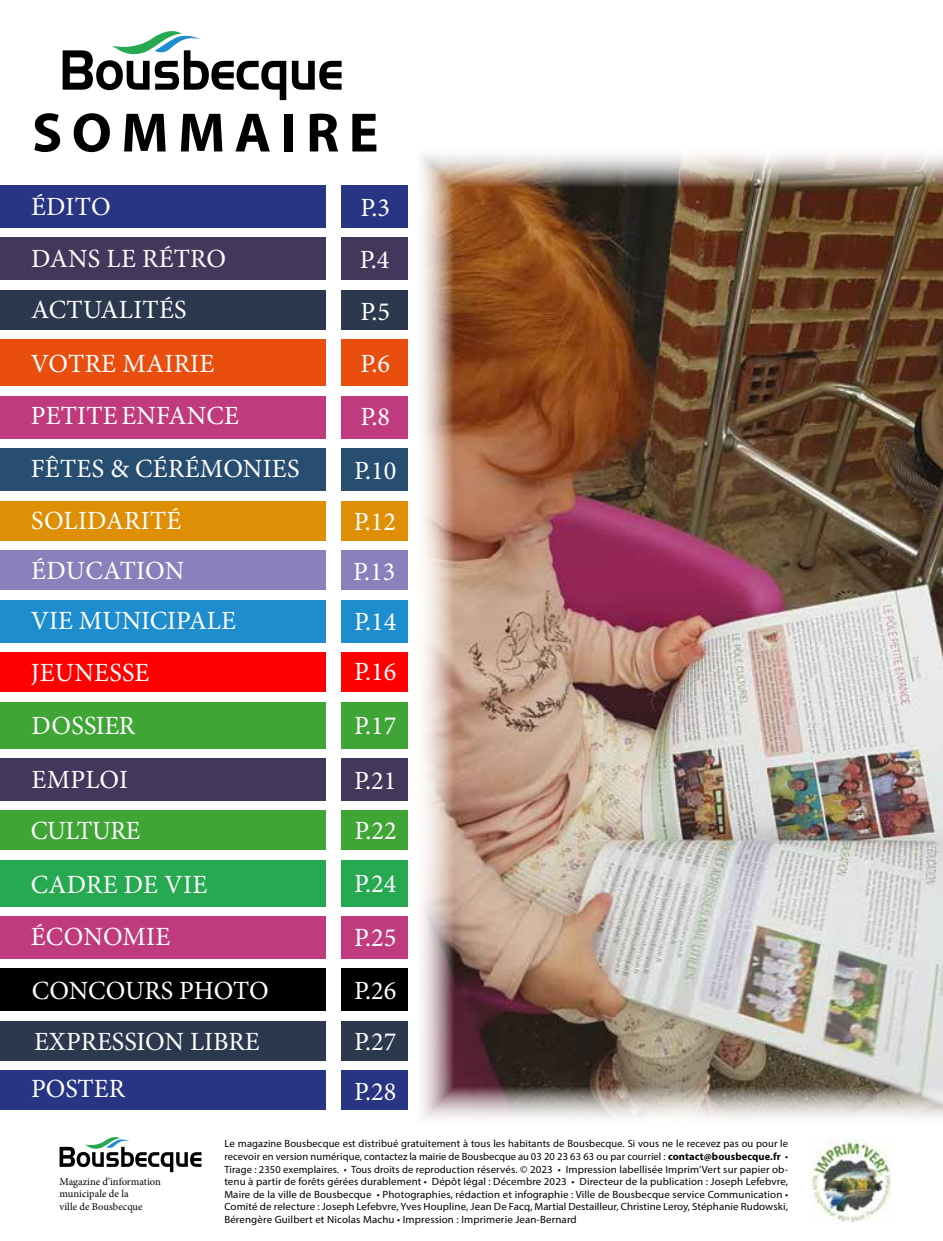
<style>
.page{position:relative;width:943px;height:1241px;background:#fff}
.page>*{position:absolute;margin:0;border:0;box-sizing:border-box;transform-origin:0 0}
.t1{font:700 55.82px "Myriad Pro";letter-spacing:.17em;color:#000}
.t2{font:26.25px "Minion Pro";color:#fff}
.t3{font:26.25px "Minion Pro";letter-spacing:-.02em;color:#fff}
.t4{font:10.5px/12.6px "Myriad Pro";letter-spacing:.01em;color:#000;text-align:justify;scale:1.04 1}
.t5{font:10.5px/12.6px "Minion Pro";color:#000}
.s1{font-weight:700}
</style>
<div class="page">
<div style="left:0;top:810px;width:407px;height:40px;background:#3fa535"></div>
<img style="left:421px;top:155px;width:522px;height:963px">
<img style="left:809px;top:1139px;width:82px;height:83px">
<svg style="left:60px;top:1137px;width:141px;height:34px"></svg>
<div style="left:0;top:968px;width:407px;height:42px;background:#000"></div>
<div style="left:0;top:185px;width:407px;height:43px;background:#283583"></div>
<div style="left:0;top:1020px;width:407px;height:40px;background:#2b384d"></div>
<div style="left:0;top:1070px;width:407px;height:39px;background:#283583"></div>
<div style="left:0;top:916px;width:407px;height:42px;background:#c03b7d"></div>
<div style="left:0;top:396px;width:407px;height:42px;background:#c03b7d"></div>
<div style="left:0;top:448px;width:407px;height:43px;background:#274d70"></div>
<div style="left:0;top:758px;width:407px;height:42px;background:#43375c"></div>
<div style="left:0;top:652px;width:407px;height:39px;background:#f00"></div>
<div style="left:0;top:550px;width:407px;height:39px;background:#8881bc"></div>
<div style="left:0;top:500px;width:407px;height:40px;background:#de8f06"></div>
<div style="left:0;top:290px;width:407px;height:40px;background:#2b384d"></div>
<div style="left:0;top:599px;width:407px;height:43px;background:#1e8dce"></div>
<div style="left:0;top:860px;width:407px;height:46px;background:#27a951"></div>
<div style="left:0;top:339px;width:407px;height:47px;background:#e94e0f"></div>
<div style="left:0;top:701px;width:407px;height:47px;background:#3fa535"></div>
<div style="left:0;top:238px;width:407px;height:42px;background:#43375b"></div>
<div style="left:326px;top:159px;width:15px;height:954px;background:#fff"></div>
<svg style="left:63px;top:31px;width:223px;height:69px"></svg>
<svg style="left:292px;top:61px;width:49px;height:29px"></svg>
<h1 class="t1" style="left:32px;top:96px;width:348px">SOMMAIRE</h1>
<h2 class="t2" style="left:31px;top:188px;width:81px">ÉDITO</h2>
<h2 class="t2" style="left:360px;top:190px;width:31px">P.3</h2>
<h2 class="t2" style="left:31px;top:241px;width:197px">DANS LE RÉTRO</h2>
<h2 class="t2" style="left:360px;top:242px;width:31px">P.4</h2>
<h2 class="t2" style="left:31px;top:292px;width:157px">ACTUALITÉS</h2>
<h2 class="t2" style="left:360px;top:293px;width:31px">P.5</h2>
<h2 class="t2" style="left:31px;top:346px;width:185px">VOTRE MAIRIE</h2>
<h2 class="t2" style="left:360px;top:346px;width:31px">P.6</h2>
<h2 class="t2" style="left:31px;top:398px;width:210px">PETITE ENFANCE</h2>
<h2 class="t2" style="left:360px;top:398px;width:31px">P.8</h2>
<h2 class="t2" style="left:31px;top:451px;width:270px">FÊTES &amp; CÉRÉMONIES</h2>
<h2 class="t2" style="left:354px;top:453px;width:44px">P.10</h2>
<h2 class="t2" style="left:31px;top:503px;width:152px">SOLIDARITÉ</h2>
<h2 class="t2" style="left:353px;top:504px;width:44px">P.12</h2>
<h2 class="t2" style="left:31px;top:553px;width:154px">ÉDUCATION</h2>
<h2 class="t2" style="left:353px;top:553px;width:44px">P.13</h2>
<h2 class="t2" style="left:31px;top:603px;width:207px">VIE MUNICIPALE</h2>
<h2 class="t2" style="left:354px;top:604px;width:44px">P.14</h2>
<h2 class="t2" style="left:31px;top:655px;width:120px">JEUNESSE</h2>
<h2 class="t2" style="left:354px;top:653px;width:44px">P.16</h2>
<h2 class="t2" style="left:31px;top:708px;width:105px">DOSSIER</h2>
<h2 class="t2" style="left:354px;top:707px;width:44px">P.17</h2>
<h2 class="t2" style="left:32px;top:762px;width:98px">EMPLOI</h2>
<h2 class="t2" style="left:354px;top:762px;width:44px">P.21</h2>
<h2 class="t3" style="left:31px;top:812px;width:111px">CULTURE</h2>
<h2 class="t2" style="left:354px;top:812px;width:44px">P.22</h2>
<h2 class="t2" style="left:31px;top:866px;width:178px">CADRE DE VIE</h2>
<h2 class="t2" style="left:354px;top:866px;width:44px">P.24</h2>
<h2 class="t2" style="left:31px;top:918px;width:141px">ÉCONOMIE</h2>
<h2 class="t2" style="left:354px;top:919px;width:44px">P.25</h2>
<h2 class="t2" style="left:32px;top:972px;width:238px">CONCOURS PHOTO</h2>
<h2 class="t2" style="left:354px;top:973px;width:44px">P.26</h2>
<h2 class="t2" style="left:34px;top:1023px;width:227px">EXPRESSION LIBRE</h2>
<h2 class="t2" style="left:354px;top:1024px;width:44px">P.27</h2>
<h2 class="t2" style="left:31px;top:1070px;width:95px">POSTER</h2>
<h2 class="t2" style="left:354px;top:1073px;width:44px">P.28</h2>
<p class="t5" style="left:60px;top:1174px;width:103px">Magazine d’information municipale de la<br>ville de Bousbecque</p>
<p class="t4" style="left:224px;top:1137px;width:543px">Le magazine Bousbecque est distribué gratuitement à tous les habitants de Bousbecque. Si vous ne le recevez pas ou pour le recevoir en version numérique, contactez la mairie de Bousbecque au 03 20 23 63 63 ou par courriel : <span class="s1">contact@bousbecque.fr</span> • Tirage : 2350 exemplaires. • Tous droits de reproduction réservés. © 2023 • Impression labellisée Imprim’Vert sur papier ob&shy;tenu à partir de forêts gérées durablement • Dépôt légal : Décembre 2023 • Directeur de la publication : Joseph Lefebvre, Maire de la ville de Bousbecque • Photographies, rédaction et infographie : Ville de Bousbecque service Communication • Comité de relecture : Joseph Lefebvre, Yves Houpline, Jean De Facq, Martial Destailleur, Christine Leroy, Stéphanie Rudowski, Bérengère Guilbert et Nicolas Machu • Impression : Imprimerie Jean-Bernard</p>
</div>
